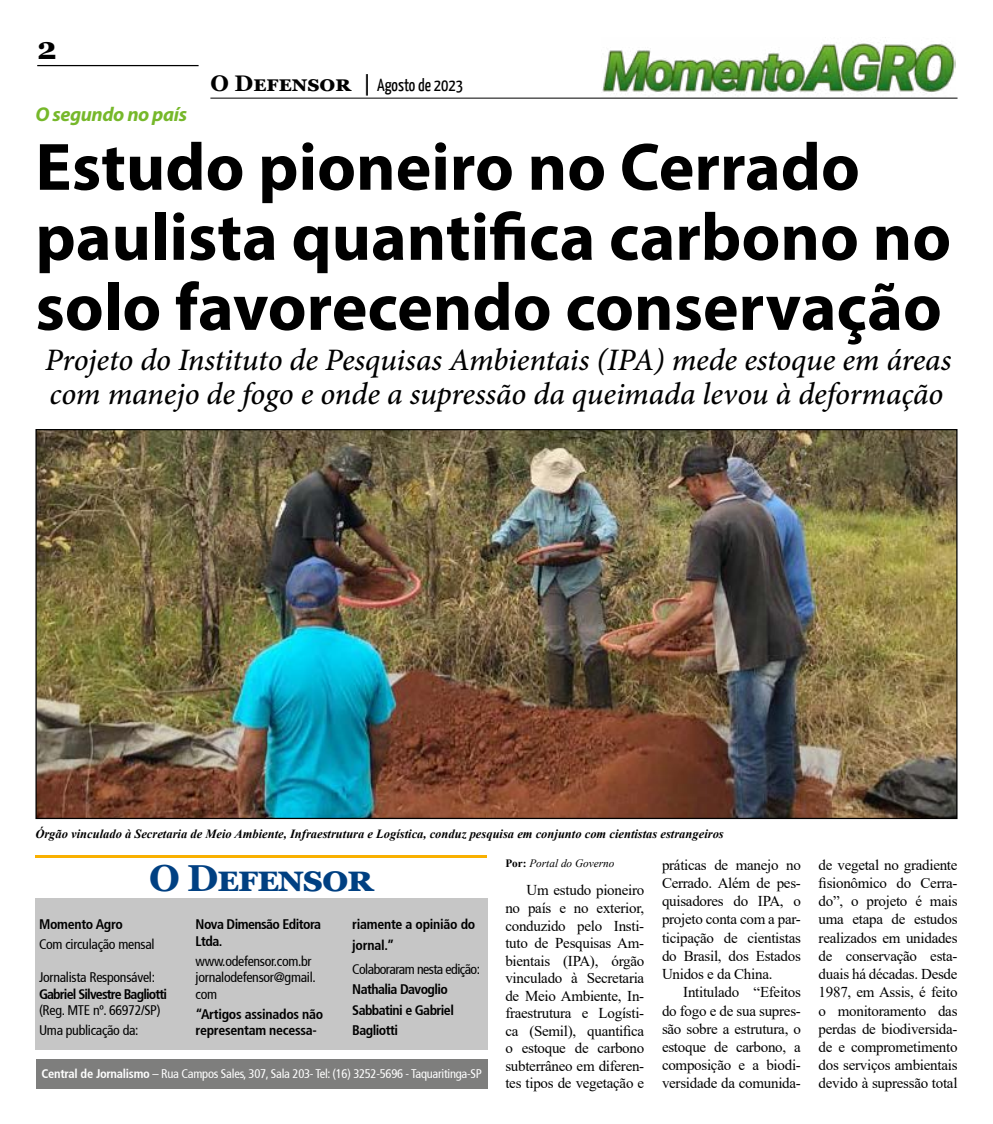
<style>
.page{position:relative;width:993px;height:1124px;background:#fff}
.page>*{position:absolute;margin:0;border:0;box-sizing:border-box;transform-origin:0 0}
.t1{font:700 67.5px/70px "Myriad Pro";color:#000}
.t2{font:700 37.5px "Georgia";letter-spacing:-.03em;color:#004082}
.t3{font:italic 500 31.25px/33.8px "Minion Pro";letter-spacing:-.005em;color:#000}
.t4{font:700 31.25px "Georgia";color:#000}
.t5{font:italic 700 20px "Myriad Pro";letter-spacing:-.02em;color:#76b82a}
.t6{font:17.5px "Yanone Kaffeesatz";color:#000}
.t7{font:15px/18.2px "Times New Roman";letter-spacing:-.02em;color:#000;text-align:justify}
.t8{font:condensed 13.88px/16.5px "Frutiger 57";letter-spacing:-.02em;color:#000}
.t9{font:700 condensed 13.88px/16.5px "Frutiger 67";letter-spacing:-.02em;color:#000}
.t10{font:700 condensed 13.88px/20.5px "Frutiger 67";letter-spacing:-.04em;color:#000}
.t11{font:700 condensed 13.88px "Frutiger 67";letter-spacing:-.06em;color:#000}
.t12{font:condensed 13.88px "Frutiger 57";letter-spacing:-.04em;color:#000}
.t13{font:italic 700 12.5px "Times New Roman";color:#000}
.t14{font:condensed 12.5px "Frutiger 57";letter-spacing:-.02em;color:#fff}
.t15{font:italic 11.25px "Times New Roman";color:#000}
.s1{font-family:"Georgia";font-weight:700;font-size:22.5px}
.s2{font-family:"Frutiger 67";font-weight:700}
.s3{font-weight:700;font-style:normal}
</style>
<div class="page">
<hr style="left:37px;top:65px;width:161px;height:1px;background:#000">
<hr style="left:210px;top:98px;width:747px;height:1px;background:#000">
<img style="left:601px;top:37px;width:354px;height:61px">
<hr style="left:35px;top:854px;width:451px;height:3px;background:#f9b000">
<div style="left:35px;top:898px;width:452px;height:151px;background:#c6c6c6"></div>
<div style="left:36px;top:1058px;width:451px;height:30px;background:#7e7e7d"></div>
<img style="left:37px;top:431px;width:918px;height:386px">
<h3 class="t4" style="left:37px;top:28px;width:21px">2</h3>
<p class="t6" style="left:210px;top:74px;width:254px"><span class="s1">O Defensor |</span> Agosto de 2023</p>
<h3 class="t5" style="left:35px;top:102px;width:153px">O segundo no país</h3>
<h1 class="t1" style="left:35px;top:130px;width:916px">Estudo pioneiro no Cerrado paulista quantifica carbono no solo favorecendo conservação</h1>
<h3 class="t3" style="left:45px;top:343px;width:907px">Projeto do Instituto de Pesquisas Ambientais (IPA) mede estoque em áreas com manejo de fogo e onde a supressão da queimada levou à deformação</h3>
<p class="t13" style="left:35px;top:825px;width:689px">Órgão vinculado à Secretaria de Meio Ambiente, Infraestrutura e Logística, conduz pesquisa em conjunto com cientistas estrangeiros</p>
<h2 class="t2" style="left:149px;top:854px;width:226px">O Defensor</h2>
<p class="t9" style="left:352px;top:914px;width:125px;line-height:20.5px">riamente a opinião do jornal.”</p>
<p class="t12" style="left:352px;top:960px;width:129px">Colaboraram nesta edição:</p>
<p class="t10" style="left:352px;top:979px;width:103px">Nathalia Davoglio<br>Sabbatini e Gabriel<br>Bagliotti</p>
<p class="t14" style="left:41px;top:1066px;width:442px"><span class="s2">Central de Jornalismo</span> – Rua Campos Sales, 307, Sala 203- Tel: (16) 3252-5696 - Taquaritinga-SP</p>
<p class="t10" style="left:195px;top:916px;width:127px;line-height:16.5px">Nova Dimensão Editora<br>Ltda.</p>
<p class="t8" style="left:195px;top:952px;width:122px">www.odefensor.com.br jornalodefensor@gmail. com</p>
<p class="t9" style="left:195px;top:1005px;width:129px">“Artigos assinados não representam necessa-</p>
<p class="t9" style="left:39px;top:916px;width:85px">Momento Agro</p>
<p class="t8" style="left:39px;top:936px;width:117px">Com circulação mensal</p>
<p class="t8" style="left:39px;top:969px;width:117px">Jornalista Responsável:</p>
<p class="t11" style="left:39px;top:985px;width:130px">Gabriel Silvestre Bagliotti</p>
<p class="t8" style="left:39px;top:1000px;width:123px;line-height:20px">(Reg. MTE nº. 66972/SP)<br>Uma publicação da:</p>
<p class="t15" style="left:505px;top:855px;width:111px"><span class="s3">Por:</span> Portal do Governo</p>
<p class="t7" style="left:505px;top:881px;width:140px;line-height:17.5px;text-indent:21px">Um estudo pioneiro no país e no exterior, conduzido pelo Insti&shy;tuto de Pesquisas Am&shy;bientais (IPA), órgão vinculado à Secretaria de Meio Ambiente, In&shy;fraestrutura e Logísti&shy;ca (Semil), quantifica o estoque de carbono subterrâneo em diferen&shy;tes tipos de vegetação e</p>
<p class="t7" style="left:661px;top:855px;width:140px">práticas de manejo no Cerrado. Além de pes&shy;quisadores do IPA, o projeto conta com a par&shy;ticipação de cientistas do Brasil, dos Estados Unidos e da China.</p>
<p class="t7" style="left:661px;top:982px;width:140px;text-indent:21px">Intitulado “Efeitos do fogo e de sua supres&shy;são sobre a estrutura, o estoque de carbono, a composição e a biodi&shy;versidade da comunida-</p>
<p class="t7" style="left:818px;top:855px;width:140px">de vegetal no gradiente fisionômico do Cerra&shy;do”, o projeto é mais uma etapa de estudos realizados em unidades de conservação esta&shy;duais há décadas. Desde 1987, em Assis, é feito o monitoramento das perdas de biodiversida&shy;de e comprometimento dos serviços ambientais devido à supressão total</p>
</div>
